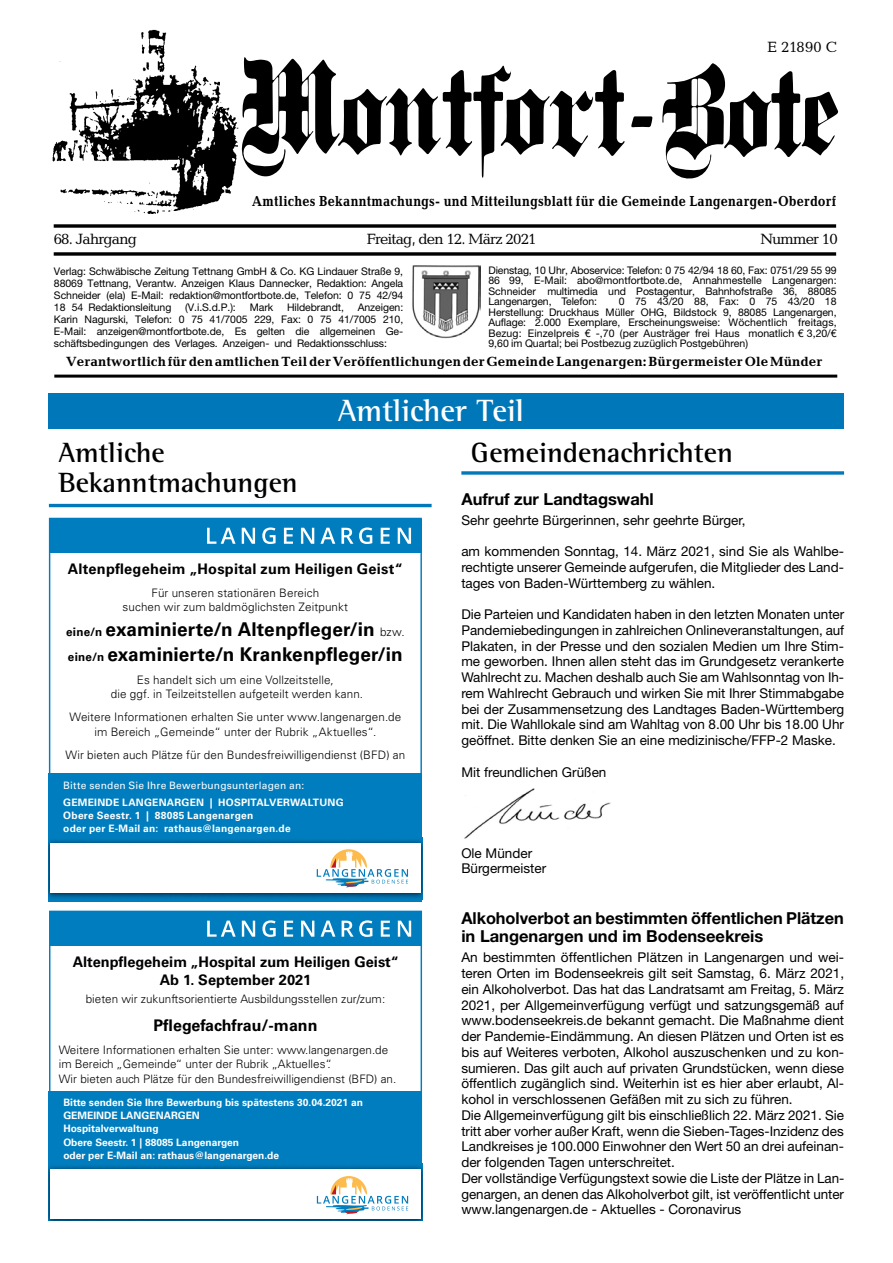
<style>
.page{position:relative;width:893px;height:1263px;background:#fff}
.page>*{position:absolute;margin:0;border:0;box-sizing:border-box;transform-origin:0 0}
.t1{font:700 31.5px "Rotis Semi Serif Std";color:#fff}
.t2{font:700 28.5px/30px "Rotis Semi Serif Std";color:#000}
.t3{font:700 18.9px/24.8px "Univers LT Std";letter-spacing:.005em;color:#000}
.t4{font:700 16.5px/18.8px "Helvetica Neue LT Std";color:#000}
.t5{font:700 16.05px "Univers LT Std";color:#000}
.t6{font:15px "Candida Std";letter-spacing:-.05em;color:#000}
.t7{font:700 14.7px "Candida Std";letter-spacing:.015em;color:#000;scale:.87 1}
.t8{font:700 14.55px/17.7px "Univers LT Std";color:#000;text-align:center}
.t9{font:13.5px/15.8px "Helvetica Neue LT Std";color:#000;text-align:justify}
.t10{font:700 13.5px "Candida Std";letter-spacing:.01em;color:#000}
.t11{font:300 11.7px/14.5px "Univers LT Std";letter-spacing:.005em;color:#000;text-align:center}
.t12{font:10.5px/10.5px "Helvetica Neue LT Std";letter-spacing:-.005em;color:#000;text-align:justify}
.t13{font:700 10.2px/13px "Univers LT Std";color:#fff}
.t14{font:700 10.2px/13px "Univers LT Std";letter-spacing:.025em;color:#fff}
.t15{font:10.2px "Univers LT Std";letter-spacing:.025em;color:#fff}
.s1{font-size:11.7px}
.s2{font-weight:300;font-size:11.7px}
</style>
<div class="page">
<svg style="left:461px;top:471px;width:383px;height:4px;background:#278cc3"></svg>
<img style="left:464px;top:788px;width:146px;height:51px">
<img style="left:53px;top:30px;width:182px;height:184px">
<svg style="left:235px;top:57px;width:603px;height:120px"></svg>
<svg style="left:338px;top:63px;width:463px;height:116px"></svg>
<svg style="left:54px;top:224px;width:782px;height:4px;background:#252525"></svg>
<svg style="left:54px;top:252px;width:782px;height:4px;background:#252525"></svg>
<img style="left:412px;top:265px;width:68px;height:73px">
<hr style="left:54px;top:375px;width:783px;height:3px;background:#000">
<div style="left:49px;top:393px;width:795px;height:36px;background:#0077b9"></div>
<svg style="left:49px;top:518px;width:373px;height:256px"></svg>
<div style="left:49px;top:774px;width:373px;height:128px;background:#007dbe"></div>
<div style="left:50px;top:843px;width:371px;height:50px;background:#fff"></div>
<svg style="left:317px;top:849px;width:91px;height:38px"></svg>
<svg style="left:49px;top:911px;width:373px;height:180px"></svg>
<div style="left:49px;top:1091px;width:373px;height:129px;background:#007dbe"></div>
<div style="left:50px;top:1169px;width:371px;height:50px;background:#fff"></div>
<svg style="left:317px;top:1176px;width:91px;height:38px"></svg>
<hr style="left:49px;top:504px;width:383px;height:3px;background:#0078b9">
<p class="t6" style="left:767px;top:39px;width:71px">E 21890 C</p>
<p class="t7" style="left:252px;top:192px;width:673px">Amtliches Bekanntmachungs- und Mitteilungsblatt für die Gemeinde Langenargen-Oberdorf</p>
<p class="t6" style="left:54px;top:231px;width:85px">68. Jahrgang</p>
<p class="t6" style="left:367px;top:231px;width:171px">Freitag, den 12. März 2021</p>
<p class="t6" style="left:760px;top:231px;width:79px">Nummer 10</p>
<p class="t12" style="left:488px;top:265px;width:350px">Dienstag, 10 Uhr, Aboservice: Telefon: 0 75 42/94 18 60, Fax: 0751/29 55 99<br>86 99, E-Mail: abo@montfortbote.de, Annahmestelle Langenargen:<br>Schneider multimedia und Postagentur, Bahnhofstraße 36, 88085<br>Langenargen, Telefon:</p>
<p class="t12" style="left:54px;top:265px;width:351px;line-height:12px">Verlag: Schwäbische Zeitung Tettnang GmbH &amp; Co. KG Lindauer Straße 9, 88069 Tettnang, Verantw. Anzeigen Klaus Dannecker, Redaktion: Angela Schneider (ela) E-Mail: redaktion@montfortbote.de, Telefon: 0 75 42/94<br>18 54 Redaktionsleitung</p>
<p class="t12" style="left:488px;top:296px;width:350px;text-indent:130px">0 75 43/20 88, Fax: 0 75 43/20 18<br>Herstellung: Druckhaus Müller OHG, Bildstock 9, 88085 Langenargen, Auflage: 2.000 Exemplare, Erscheinungsweise: Wöchentlich freitags, Bezug: Einzelpreis € -,70 (per Austräger frei Haus monatlich € 3,20/€ 9,60 im Quartal; bei Postbezug zuzüglich Postgebühren)</p>
<p class="t10" style="left:66px;top:354px;width:758px">Verantwortlich für den amtlichen Teil der Veröffentlichungen der GemeindeLangenargen: Bürgermeister Ole Münder</p>
<p class="t12" style="left:185px;top:302px;width:52px">(V.i.S.d.P.):</p>
<p class="t12" style="left:250px;top:302px;width:25px">Mark</p>
<p class="t12" style="left:287px;top:302px;width:58px">Hildebrandt,</p>
<p class="t12" style="left:54px;top:301px;width:351px;line-height:12px;text-indent:304px">Anzeigen:<br>Karin Nagurski, Telefon: 0 75 41/7005 229, Fax: 0 75 41/7005 210, E-Mail: anzeigen@montfortbote.de, Es gelten die allgemeinen Ge&shy;schäftsbedingungen des Verlages. Anzeigen- und Redaktionsschluss:</p>
<h1 class="t1" style="left:338px;top:392px;width:188px">Amtlicher Teil</h1>
<h2 class="t2" style="left:58px;top:437px;width:241px">Amtliche<br>Bekanntmachungen</h2>
<p class="t8" style="left:68px;top:560px;width:337px">Altenpflegeheim „Hospital zum Heiligen Geist“</p>
<p class="t11" style="left:123px;top:585px;width:227px">Für unseren stationären Bereich<br>suchen wir zum baldmöglichsten Zeitpunkt</p>
<h3 class="t3" style="left:66px;top:617px;width:340px"><span class="s1">eine/n</span> examinierte/n Altenpfleger/in <span class="s2">bzw. </span><span class="s1">eine/n</span> examinierte/n Krankenpfleger/in</h3>
<p class="t11" style="left:111px;top:672px;width:254px">Es handelt sich um eine Vollzeitstelle,<br>die ggf. in Teilzeitstellen aufgeteilt werden kann.</p>
<p class="t11" style="left:69px;top:710px;width:333px">Weitere Informationen erhalten Sie unter www.langenargen.de im Bereich „Gemeinde“ unter der Rubrik „Aktuelles“.</p>
<p class="t11" style="left:66px;top:747px;width:341px">Wir bieten auch Plätze für den Bundesfreiwilligendienst (BFD) an</p>
<p class="t15" style="left:63px;top:779px;width:242px">Bitte senden Sie Ihre Bewerbungsunterlagen an:</p>
<p class="t14" style="left:63px;top:796px;width:282px">GEMEINDE LANGENARGEN | HOSPITALVERWALTUNG<br>Obere Seestr. 1 | 88085 Langenargen<br>oder per E-Mail an: rathaus@langenargen.de</p>
<p class="t8" style="left:73px;top:953px;width:328px">Altenpflegeheim „Hospital zum Heiligen Geist“<br>Ab 1. September 2021</p>
<p class="t11" style="left:86px;top:992px;width:301px">bieten wir zukunftsorientierte Ausbildungsstellen zur/zum:</p>
<p class="t5" style="left:154px;top:1016px;width:166px">Pflegefachfrau/-mann</p>
<p class="t11" style="left:59px;top:1042px;width:339px;text-align:left">Weitere Informationen erhalten Sie unter: www.langenargen.de im Bereich „Gemeinde“ unter der Rubrik „Aktuelles“.<br>Wir bieten auch Plätze für den Bundesfreiwilligendienst (BFD) an.</p>
<p class="t13" style="left:63px;top:1096px;width:301px">Bitte senden Sie Ihre Bewerbung bis spätestens 30.04.2021 an GEMEINDE LANGENARGEN<br>Hospitalverwaltung<br>Obere Seestr. 1 | 88085 Langenargen<br>oder per E-Mail an: rathaus@langenargen.de</p>
<h2 class="t2" style="left:471px;top:437px;width:264px">Gemeindenachrichten</h2>
<p class="t4" style="left:461px;top:489px;width:194px">Aufruf zur Landtagswahl</p>
<p class="t9" style="left:461px;top:512px;width:286px">Sehr geehrte Bürgerinnen, sehr geehrte Bürger,</p>
<p class="t9" style="left:461px;top:543px;width:384px">am kommenden Sonntag, 14. März 2021, sind Sie als Wahlbe&shy;rechtigte unserer Gemeinde aufgerufen, die Mitglieder des Land&shy;tages von Baden-Württemberg zu wählen.</p>
<p class="t9" style="left:461px;top:606px;width:384px">Die Parteien und Kandidaten haben in den letzten Monaten unter Pandemiebedingungen in zahlreichen Onlineveranstaltungen, auf Plakaten, in der Presse und den sozialen Medien um Ihre Stim&shy;me geworben. Ihnen allen steht das im Grundgesetz verankerte Wahlrecht zu. Machen deshalb auch Sie am Wahlsonntag von Ih&shy;rem Wahlrecht Gebrauch und wirken Sie mit Ihrer Stimmabgabe bei der Zusammensetzung des Landtages Baden-Württemberg mit. Die Wahllokale sind am Wahltag von 8.00 Uhr bis 18.00 Uhr geöffnet. Bitte denken Sie an eine medizinische/FFP-2 Maske.</p>
<p class="t9" style="left:461px;top:764px;width:147px">Mit freundlichen Grüßen</p>
<p class="t9" style="left:461px;top:845px;width:86px">Ole Münder<br>Bürgermeister</p>
<p class="t4" style="left:461px;top:908px;width:384px">Alkoholverbot an bestimmten öffentlichen Plätzen in Langenargen und im Bodenseekreis</p>
<p class="t9" style="left:461px;top:949px;width:384px;text-align:left">An bestimmten öffentlichen Plätzen in Langenargen und wei&shy;teren Orten im Bodenseekreis gilt seit Samstag, 6. März 2021, ein Alkoholverbot. Das hat das Landratsamt am Freitag, 5. März 2021, per Allgemeinverfügung verfügt und satzungsgemäß auf www.bodenseekreis.de bekannt gemacht. Die Maßnahme dient der Pandemie-Eindämmung. An diesen Plätzen und Orten ist es bis auf Weiteres verboten, Alkohol auszuschenken und zu kon&shy;sumieren. Das gilt auch auf privaten Grundstücken, wenn diese öffentlich zugänglich sind. Weiterhin ist es hier aber erlaubt, Al&shy;kohol in verschlossenen Gefäßen mit zu sich zu führen.<br>Die Allgemeinverfügung gilt bis einschließlich 22. März 2021. Sie tritt aber vorher außer Kraft, wenn die Sieben-Tages-Inzidenz des Landkreises je 100.000 Einwohner den Wert 50 an drei aufeinan&shy;der folgenden Tagen unterschreitet.<br>Der vollständige Verfügungstext sowie die Liste der Plätze in Lan&shy;genargen, an denen das Alkoholverbot gilt, ist veröffentlicht unter www.langenargen.de - Aktuelles - Coronavirus</p>
</div>
